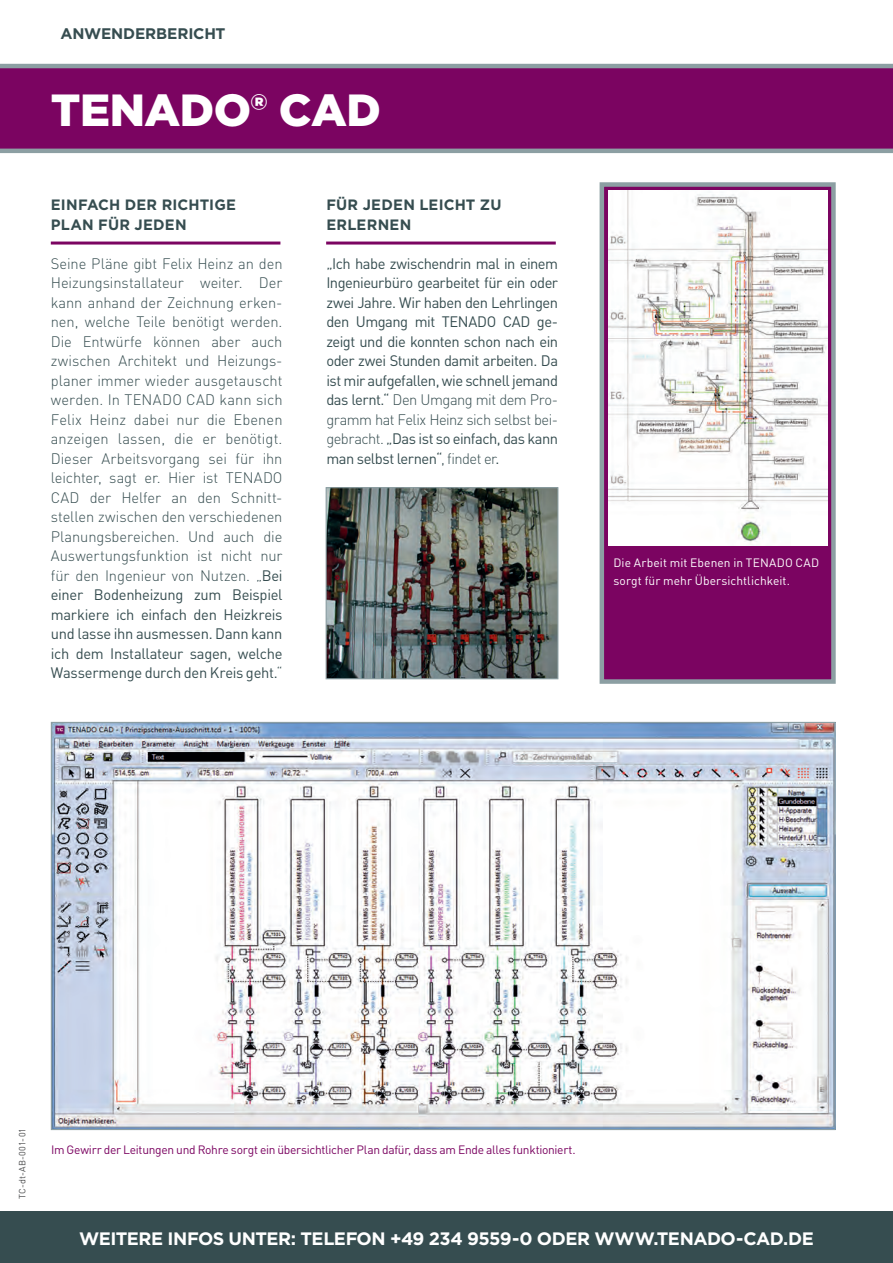
<style>
.page{position:relative;width:893px;height:1263px;background:#fff}
.page>*{position:absolute;margin:0;border:0;box-sizing:border-box;transform-origin:0 0}
.t1{font:900 45px "Gotham";letter-spacing:-.01em;color:#fff}
.t2{font:700 18px "Gotham";letter-spacing:-.03em;color:#fff}
.t3{font:700 15.3px "Gotham";letter-spacing:-.01em;color:#364d50}
.t4{font:300 15px/19.5px "DIN Pro";letter-spacing:-.005em;color:#364d50;text-align:justify}
.t5{font:15px/19.5px "DIN Pro";letter-spacing:-.035em;color:#364d50;text-align:justify}
.t6{font:700 15px/19.5px "Gotham";letter-spacing:.015em;color:#364d50}
.t7{font:12px "DIN Pro";letter-spacing:-.025em;color:#7b0461}
.t8{font:12px/18px "DIN Pro";letter-spacing:.01em;color:#fff}
.t9{font:9px "DIN Pro";letter-spacing:.02em;color:#4b4c4d}
.s1{font-weight:400}
.s2{font-weight:300}
</style>
<div class="page">
<svg style="left:0;top:64px;width:893px;height:89px;background:#7c1367"></svg>
<div style="left:0;top:1212px;width:893px;height:51px;background:#364d50"></div>
<div style="left:600px;top:182px;width:236px;height:502px;background:#7b0461;border:4px solid #8c9fa3"></div>
<hr style="left:51px;top:242px;width:229px;height:3px;background:#7b0461">
<img style="left:53px;top:724px;width:781px;height:404px">
<hr style="left:326px;top:242px;width:230px;height:3px;background:#7b0461">
<img style="left:608px;top:191px;width:219px;height:355px">
<img style="left:328px;top:489px;width:228px;height:188px">
<div style="left:326px;top:487px;width:232px;height:192px;border:1px solid #8c9fa3"></div>
<p class="t3" style="left:60px;top:23px;width:167px">ANWENDERBERICHT</p>
<h1 class="t1" style="left:51px;top:79px;width:332px">TENADO® CAD</h1>
<p class="t6" style="left:51px;top:195px;width:187px">EINFACH DER RICHTIGE<br>PLAN FÜR JEDEN</p>
<p class="t4" style="left:51px;top:252px;width:233px">Seine Pläne gibt Felix Heinz an den Heizungsinstallateur weiter. Der kann anhand der Zeichnung erken&shy;nen, welche Teile benötigt werden.<br>Die Entwürfe können aber auch zwischen Architekt und Heizungs&shy;planer immer wieder ausgetauscht werden. In TENADO CAD kann sich Felix Heinz dabei nur die Ebenen anzeigen lassen, die er benötigt.<br>Dieser Arbeitsvorgang sei für ihn leichter, sagt er. Hier ist TENADO CAD der Helfer an den Schnitt&shy;stellen zwischen den verschiedenen Planungsbereichen. Und auch die Auswertungsfunktion ist nicht nur für den Ingenieur von Nutzen. „<span class="s1">Bei einer Bodenheizung zum Beispiel markiere ich einfach den Heizkreis und lasse ihn ausmessen. Dann kann ich dem Installateur sagen, welche Wassermenge durch den Kreis geht.</span>“</p>
<p class="t6" style="left:326px;top:195px;width:177px">FÜR JEDEN LEICHT ZU<br>ERLERNEN</p>
<p class="t5" style="left:326px;top:252px;width:233px">„Ich habe zwischendrin mal in einem Ingenieurbüro gearbeitet für ein oder zwei Jahre. Wir haben den Lehrlingen den Umgang mit TENADO CAD ge&shy;zeigt und die konnten schon nach ein oder zwei Stunden damit arbeiten. Da ist mir aufgefallen, wie schnell jemand das lernt.“ <span class="s2">Den Umgang mit dem Pro&shy;gramm hat Felix Heinz sich selbst bei&shy;gebracht.</span> „Das ist so einfach, das kann man selbst lernen“<span class="s2">, findet er</span>.</p>
<p class="t8" style="left:613px;top:553px;width:207px">Die Arbeit mit Ebenen in TENADO CAD sorgt für mehr Übersichtlichkeit.</p>
<p class="t9" style="left:15px;top:1199px;width:73px;rotate:-90deg">TC-dt-AB-001-01</p>
<p class="t7" style="left:51px;top:1140px;width:526px">Im Gewirr der Leitungen und Rohre sorgt ein übersichtlicher Plan dafür, dass am Ende alles funktioniert.</p>
<p class="t2" style="left:79px;top:1227px;width:736px">WEITERE INFOS UNTER: TELEFON +49 234 9559-0 ODER WWW.TENADO-CAD.DE</p>
</div>
